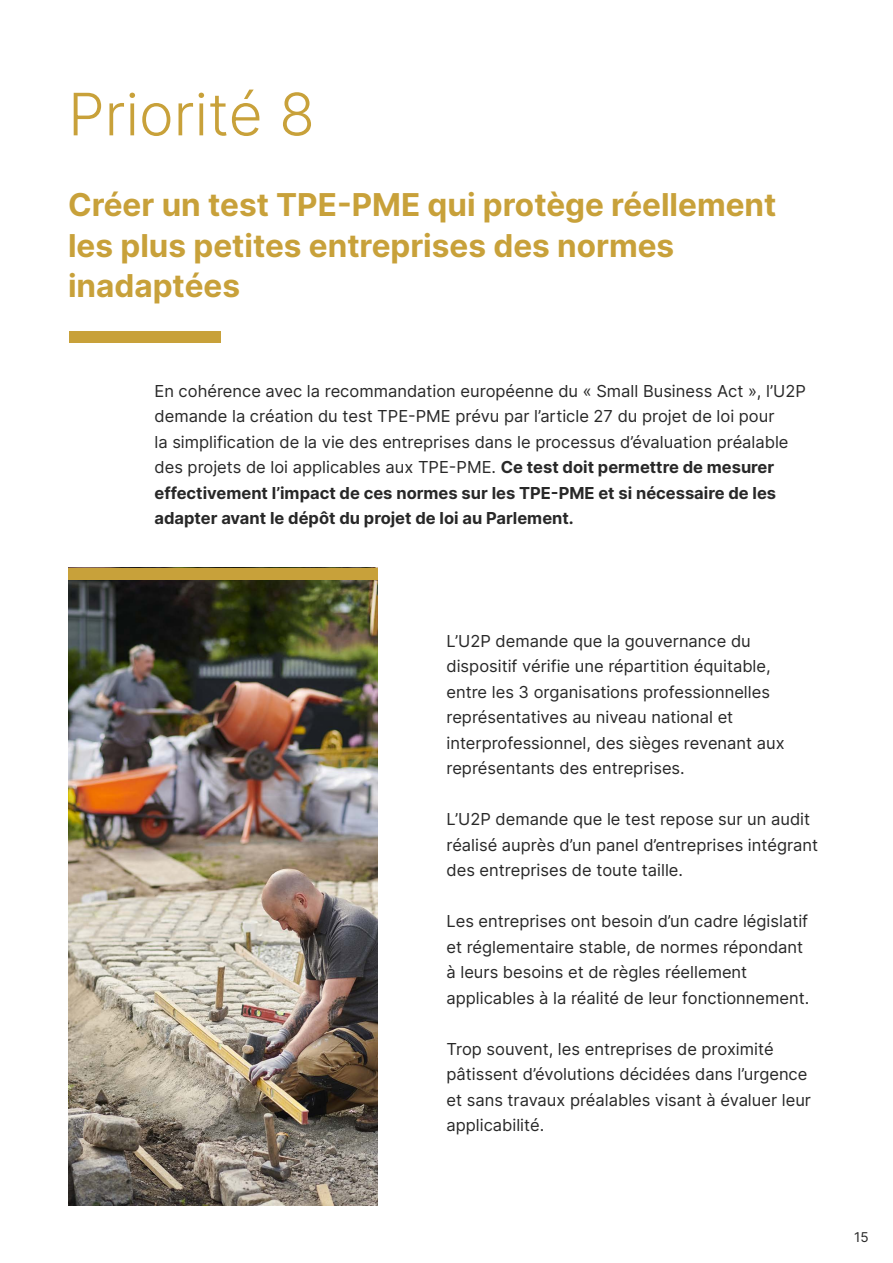
<style>
.page{position:relative;width:893px;height:1263px;background:#fff}
.page>*{position:absolute;margin:0;border:0;box-sizing:border-box;transform-origin:0 0}
.t1{font:300 58.5px "Inter";color:#c8a13a}
.t2{font:700 31.5px/40.5px "Inter";color:#c8a13a}
.t3{font:16.5px/25.5px "Inter";color:#282828}
.t4{font:13.5px "Inter";color:#282828}
.s1{font-weight:700}
</style>
<div class="page">
<img style="left:69px;top:579px;width:309px;height:626px">
<div style="left:69px;top:331px;width:151px;height:12px;background:#c8a13a"></div>
<div style="left:69px;top:568px;width:309px;height:11px;background:#c8a13a"></div>
<p class="t1" style="left:68px;top:72px;width:248px">Priorité 8</p>
<p class="t2" style="left:68px;top:184px;width:710px">Créer un test TPE-PME qui protège réellement les plus petites entreprises des normes inadaptées</p>
<p class="t3" style="left:154px;top:378px;width:653px">En cohérence avec la recommandation européenne du « Small Business Act », l’U2P demande la création du test TPE-PME prévu par l’article 27 du projet de loi pour<br>la simplification de la vie des entreprises dans le processus d’évaluation préalable des projets de loi applicables aux TPE-PME. <span class="s1">Ce test doit permettre de mesurer effectivement l’impact de ces normes sur les TPE-PME et si nécessaire de les adapter avant le dépôt du projet de loi au Parlement.</span></p>
<p class="t3" style="left:446px;top:628px;width:340px">L’U2P demande que la gouvernance du dispositif vérifie une répartition équitable, entre les 3 organisations professionnelles représentatives au niveau national et interprofessionnel, des sièges revenant aux représentants des entreprises.</p>
<p class="t3" style="left:446px;top:806px;width:373px">L’U2P demande que le test repose sur un audit réalisé auprès d’un panel d’entreprises intégrant des entreprises de toute taille.</p>
<p class="t3" style="left:446px;top:908px;width:364px">Les entreprises ont besoin d’un cadre législatif et réglementaire stable, de normes répondant à leurs besoins et de règles réellement applicables à la réalité de leur fonctionnement.</p>
<p class="t3" style="left:446px;top:1036px;width:366px">Trop souvent, les entreprises de proximité pâtissent d’évolutions décidées dans l’urgence et sans travaux préalables visant à évaluer leur applicabilité.</p>
<p class="t4" style="left:854px;top:1227px;width:16px">15</p>
</div>
